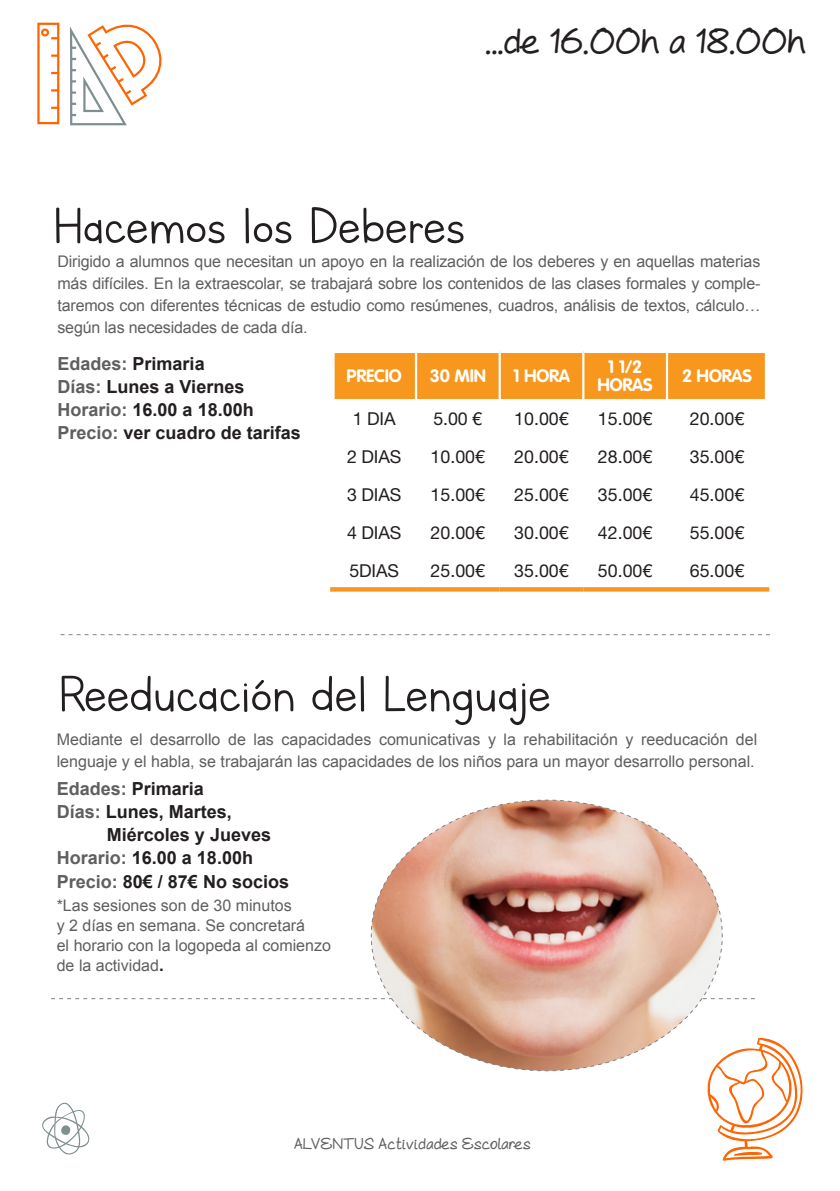
<style>
.page{position:relative;width:840px;height:1191px;background:#fff}
.page>*{position:absolute;margin:0;border:0;box-sizing:border-box;transform-origin:0 0}
.t1{font:60px "Lettersfor Learners";letter-spacing:-.01em;color:#231f20}
.t2{font:800 36px "As Cute As";color:#231f20}
.t3{font:700 18px/22.8px "Arial";color:#231f20}
.t4{font:17.8px "Helvetica Neue LT Std";color:#231f20}
.t5{font:700 17.8px/17.8px "VAG Rounded Std";letter-spacing:-.01em;color:#fff;text-align:center}
.t6{font:16px/22px "Arial";color:#5f5f62}
.t7{font:800 16px "As Cute As";color:#5f5f62}
.s1{color:#5f5f62}
.s2{font-weight:700;font-size:17px;color:#231f20}
</style>
<div class="page">
<svg style="left:37px;top:23px;width:22px;height:101px"></svg>
<svg style="left:70px;top:24px;width:92px;height:101px"></svg>
<div style="left:334px;top:353px;width:430px;height:46px;background:#f7971d"></div>
<svg style="left:764px;top:353px;width:1px;height:47px"></svg>
<hr style="left:414px;top:353px;width:3px;height:46px;background:#fff">
<hr style="left:498px;top:353px;width:2px;height:46px;background:#fff">
<hr style="left:582px;top:353px;width:2px;height:46px;background:#fff">
<hr style="left:665px;top:353px;width:2px;height:46px;background:#fff">
<svg style="left:330px;top:587px;width:86px;height:4px"></svg>
<svg style="left:416px;top:587px;width:83px;height:4px"></svg>
<svg style="left:499px;top:587px;width:84px;height:4px"></svg>
<svg style="left:583px;top:587px;width:83px;height:4px"></svg>
<svg style="left:666px;top:587px;width:102px;height:4px"></svg>
<svg style="left:60px;top:634px;width:709px;height:1px"></svg>
<svg style="left:42px;top:941px;width:761px;height:219px"></svg>
<svg style="left:370px;top:799px;width:352px;height:272px"></svg>
<h2 class="t2" style="left:485px;top:19px;width:322px">...de 16.00h a 18.00h</h2>
<h1 class="t1" style="left:53px;top:194px;width:413px">Hacemos los Deberes</h1>
<p class="t6" style="left:57px;top:251px;width:704px;text-align:justify">Dirigido a alumnos que necesitan un apoyo en la realización de los deberes y en aquellas materias más difíciles. En la extraescolar, se trabajará sobre los contenidos de las clases formales y comple&shy;taremos con diferentes técnicas de estudio como resúmenes, cuadros, análisis de textos, cálculo… según las necesidades de cada día.</p>
<p class="t3" style="left:57px;top:352px;width:245px"><span class="s1">Edades:</span> Primaria<br><span class="s1">Días:</span> Lunes a Viernes<br><span class="s1">Horario:</span> 16.00 a 18.00h<br><span class="s1">Precio:</span> ver cuadro de tarifas</p>
<p class="t5" style="left:346px;top:368px;width:57px">PRECIO</p>
<p class="t5" style="left:429px;top:368px;width:58px">30 MIN</p>
<p class="t5" style="left:512px;top:368px;width:58px">1 HORA</p>
<p class="t5" style="left:597px;top:359px;width:57px">1 1/2<br>HORAS</p>
<p class="t5" style="left:681px;top:368px;width:71px">2 HORAS</p>
<p class="t4" style="left:352px;top:408px;width:44px">1 DIA</p>
<p class="t4" style="left:433px;top:408px;width:50px">5.00 €</p>
<p class="t4" style="left:514px;top:408px;width:56px">10.00€</p>
<p class="t4" style="left:597px;top:408px;width:56px">15.00€</p>
<p class="t4" style="left:689px;top:408px;width:56px">20.00€</p>
<p class="t4" style="left:347px;top:446px;width:56px">2 DIAS</p>
<p class="t4" style="left:430px;top:446px;width:56px">10.00€</p>
<p class="t4" style="left:514px;top:446px;width:56px">20.00€</p>
<p class="t4" style="left:597px;top:446px;width:56px">28.00€</p>
<p class="t4" style="left:689px;top:446px;width:56px">35.00€</p>
<p class="t4" style="left:347px;top:484px;width:56px">3 DIAS</p>
<p class="t4" style="left:430px;top:484px;width:56px">15.00€</p>
<p class="t4" style="left:514px;top:484px;width:56px">25.00€</p>
<p class="t4" style="left:597px;top:484px;width:56px">35.00€</p>
<p class="t4" style="left:689px;top:484px;width:56px">45.00€</p>
<p class="t4" style="left:347px;top:522px;width:56px">4 DIAS</p>
<p class="t4" style="left:430px;top:522px;width:56px">20.00€</p>
<p class="t4" style="left:514px;top:522px;width:56px">30.00€</p>
<p class="t4" style="left:597px;top:522px;width:56px">42.00€</p>
<p class="t4" style="left:689px;top:522px;width:56px">55.00€</p>
<p class="t4" style="left:349px;top:560px;width:51px">5DIAS</p>
<p class="t4" style="left:430px;top:560px;width:56px">25.00€</p>
<p class="t4" style="left:514px;top:560px;width:56px">35.00€</p>
<p class="t4" style="left:597px;top:560px;width:56px">50.00€</p>
<p class="t4" style="left:689px;top:560px;width:56px">65.00€</p>
<h1 class="t1" style="left:59px;top:662px;width:493px">Reeducación del Lenguaje</h1>
<p class="t6" style="left:57px;top:728px;width:701px">Mediante el desarrollo de las capacidades comunicativas y la rehabilitación y reeducación del lenguaje y el habla, se trabajarán las capacidades de los niños para un mayor desarrollo personal.</p>
<p class="t3" style="left:57px;top:777px;width:149px"><span class="s1">Edades:</span> Primaria</p>
<p class="t3" style="left:57px;top:800px;width:177px"><span class="s1">Días:</span> Lunes, Martes,</p>
<p class="t3" style="left:107px;top:823px;width:166px">Miércoles y Jueves</p>
<p class="t3" style="left:57px;top:846px;width:198px"><span class="s1">Horario:</span> 16.00 a 18.00h</p>
<p class="t3" style="left:57px;top:870px;width:234px"><span class="s1">Precio:</span> 80€ / 87€ No socios</p>
<p class="t6" style="left:57px;top:895px;width:275px;line-height:20px">*Las sesiones son de 30 minutos<br>y 2 días en semana. Se concretará<br>el horario con la logopeda al comienzo de la actividad<span class="s2">.</span></p>
<p class="t7" style="left:293px;top:1133px;width:238px">ALVENTUS Actividades Escolares</p>
</div>
